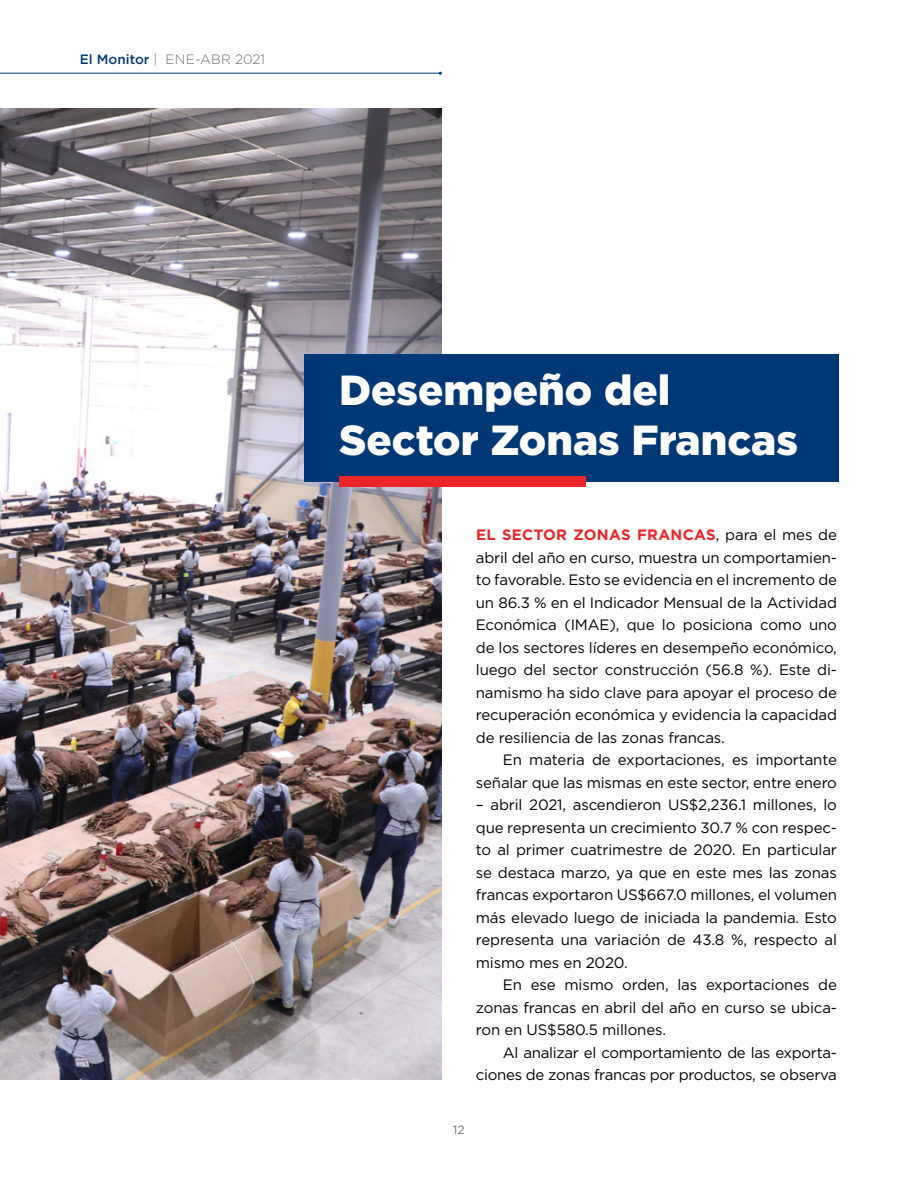
<style>
.page{position:relative;width:918px;height:1188px;background:#fff}
.page>*{position:absolute;margin:0;border:0;box-sizing:border-box;transform-origin:0 0}
.t1{font:900 42px/50.4px "Gotham Pro";color:#fff}
.t2{font:15px/22.5px "Gotham Pro";letter-spacing:-.01em;color:#000;text-align:justify}
.t3{font:300 13.5px "Gotham Pro";letter-spacing:.02em;color:#6d6e71}
.t4{font:12px "Gotham Pro";color:#6d6e71}
.s1{font-weight:500;color:#003875}
.s2{font-weight:700;color:#ed2429}
</style>
<div class="page">
<hr style="left:0;top:73px;width:440px;height:1px;background:#003876">
<img style="left:0;top:108px;width:442px;height:972px">
<div style="left:305px;top:354px;width:534px;height:128px;background:#003876"></div>
<div style="left:339px;top:476px;width:247px;height:11px;background:#ed2429"></div>
<p class="t3" style="left:80px;top:52px;width:187px"><span class="s1">El Monitor</span> | ENE-ABR 2021</p>
<h1 class="t1" style="left:339px;top:364px;width:460px">Desempeño del<br>Sector Zonas Francas</h1>
<p class="t2" style="left:476px;top:523px;width:363px"><span class="s2">EL SECTOR ZONAS FRANCAS</span>, para el mes de abril del año en curso, muestra un comportamien&shy;to favorable. Esto se evidencia en el incremento de un 86.3 % en el Indicador Mensual de la Actividad Económica (IMAE), que lo posiciona como uno de los sectores líderes en desempeño económico, luego del sector construcción (56.8 %). Este di&shy;namismo ha sido clave para apoyar el proceso de recuperación económica y evidencia la capacidad de resiliencia de las zonas francas.</p>
<p class="t2" style="left:476px;top:748px;width:363px;text-align:right">En materia de exportaciones, es importante señalar que las mismas en este sector, entre enero</p>
<p class="t2" style="left:476px;top:793px;width:363px">– abril 2021, ascendieron US$2,236.1 millones, lo que representa un crecimiento 30.7 % con respec&shy;to al primer cuatrimestre de 2020. En particular se destaca marzo, ya que en este mes las zonas francas exportaron US$667.0 millones, el volumen más elevado luego de iniciada la pandemia. Esto representa una variación de 43.8 %, respecto al mismo mes en 2020.</p>
<p class="t2" style="left:476px;top:973px;width:363px;text-indent:27px">En ese mismo orden, las exportaciones de zonas francas en abril del año en curso se ubica&shy;ron en US$580.5 millones.</p>
<p class="t2" style="left:476px;top:1041px;width:363px;text-align:right">Al analizar el comportamiento de las exporta&shy;ciones de zonas francas por productos, se observa</p>
<p class="t4" style="left:453px;top:1123px;width:13px">12</p>
</div>
